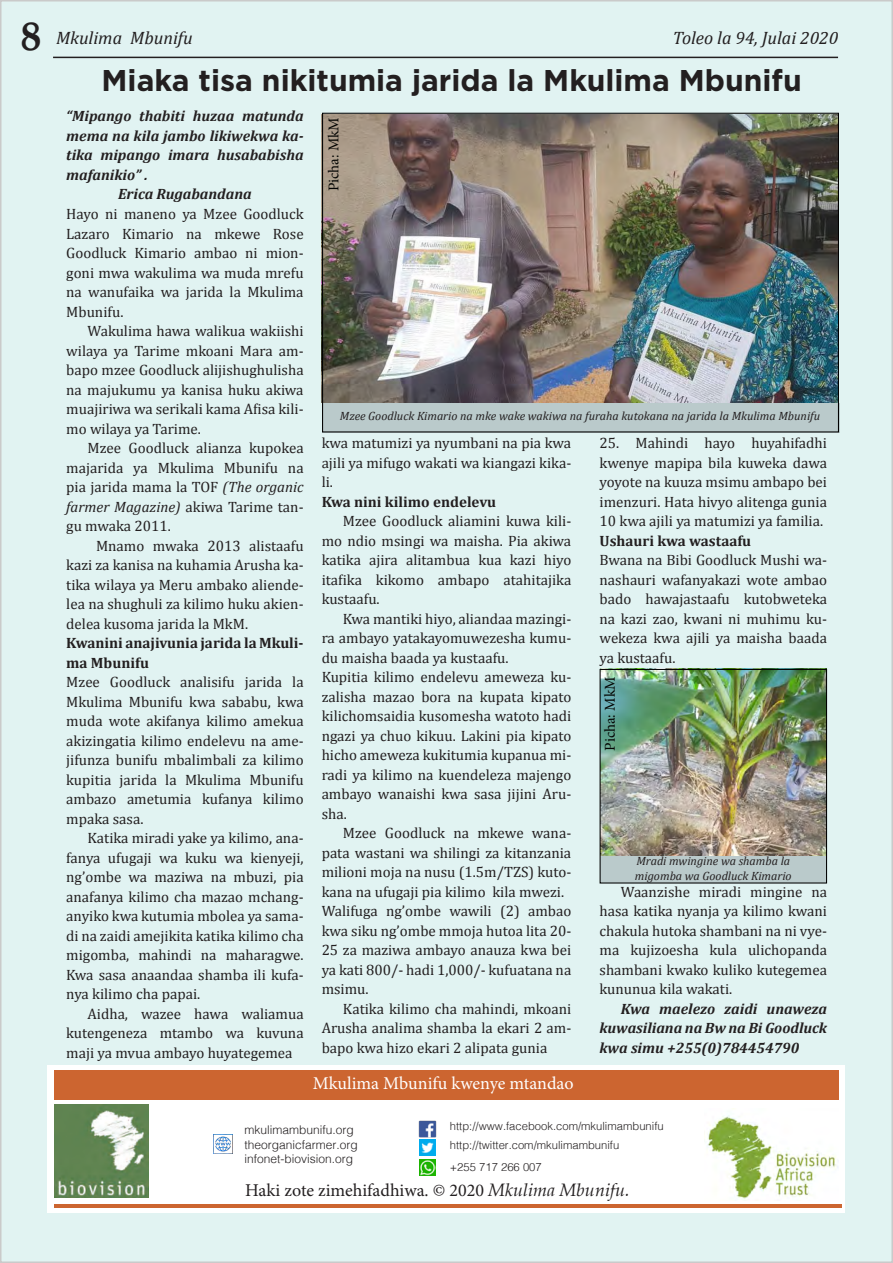
<style>
.page{position:relative;width:893px;height:1263px;background:#e1f3f2}
.page>*{position:absolute;margin:0;border:0;box-sizing:border-box;transform-origin:0 0}
.t1{font:700 42px "Palatino";color:#231f20}
.t2{font:700 30px "Gotham";color:#231f20}
.t3{font:18px "Minion Pro";color:#231f20}
.t4{font:italic 18px "Cambria";color:#231f20}
.t5{font:18px "Minion Pro";color:#fff}
.t6{font:15px/19.5px "Cambria";color:#231f20;text-align:justify}
.t7{font:italic 700 15px/19.5px "Cambria";color:#231f20;text-align:justify}
.t8{font:700 15px/19.5px "Cambria";color:#231f20}
.t9{font:15px "Minion Pro";letter-spacing:-.005em;color:#040503}
.t10{font:italic 12px "Cambria";color:#231f20}
.t11{font:300 12px "Helvetica";color:#231f20}
.t12{font:300 11.25px "Helvetica";color:#231f20}
.s1{font-style:italic}
.s2{font-family:"Palatino";font-style:italic}
</style>
<div class="page">
<div style="left:47px;top:1065px;width:797px;height:147px;background:#fff"></div>
<div style="left:322px;top:403px;width:518px;height:29px;background:#bacacb"></div>
<hr style="left:53px;top:57px;width:785px;height:1px;background:#231f20">
<hr style="left:54px;top:1205px;width:787px;height:3px;background:#cc6530">
<img style="left:54px;top:1104px;width:94px;height:93px">
<img style="left:704px;top:1108px;width:134px;height:91px">
<div style="left:54px;top:1070px;width:785px;height:30px;background:#cc6530"></div>
<img style="left:213px;top:1134px;width:20px;height:19px">
<img style="left:418px;top:1120px;width:19px;height:17px">
<img style="left:419px;top:1140px;width:17px;height:16px">
<img style="left:419px;top:1159px;width:16px;height:16px">
<img style="left:324px;top:115px;width:513px;height:288px">
<div style="left:322px;top:113px;width:517px;height:319px;border:1px solid #000"></div>
<div style="left:600px;top:856px;width:226px;height:27px;background:#bacacb"></div>
<img style="left:602px;top:671px;width:223px;height:184px">
<div style="left:600px;top:669px;width:227px;height:214px;border:1px solid #000"></div>
<p class="t1" style="left:20px;top:0;width:22px">8</p>
<p class="t4" style="left:56px;top:25px;width:138px">Mkulima Mbunifu</p>
<p class="t4" style="left:673px;top:25px;width:167px">Toleo la 94, Julai 2020</p>
<p class="t2" style="left:102px;top:61px;width:702px">Miaka tisa nikitumia jarida la Mkulima Mbunifu</p>
<p class="t7" style="left:66px;top:106px;width:239px">“Mipango thabiti huzaa matunda mema na kila jambo likiwekwa ka&shy;tika mipango imara husababisha mafanikio” .</p>
<p class="t7" style="left:118px;top:184px;width:135px">Erica Rugabandana</p>
<p class="t6" style="left:66px;top:204px;width:239px">Hayo ni maneno ya Mzee Goodluck Lazaro Kimario na mkewe Rose Goodluck Kimario ambao ni mion&shy;goni mwa wakulima wa muda mrefu na wanufaika wa jarida la Mkulima Mbunifu.</p>
<p class="t6" style="left:66px;top:321px;width:239px;text-indent:21px">Wakulima hawa walikua wakiishi wilaya ya Tarime mkoani Mara am&shy;bapo mzee Goodluck alijishughulisha na majukumu ya kanisa huku akiwa muajiriwa wa serikali kama Afisa kili&shy;mo wilaya ya Tarime.</p>
<p class="t6" style="left:66px;top:438px;width:239px;text-indent:21px">Mzee Goodluck alianza kupokea majarida ya Mkulima Mbunifu na pia jarida mama la TOF <span class="s1">(The organic farmer Magazine)</span> akiwa Tarime tan&shy;gu mwaka 2011.</p>
<p class="t6" style="left:66px;top:536px;width:239px;text-indent:30px">Mnamo mwaka 2013 alistaafu kazi za kanisa na kuhamia Arusha ka&shy;tika wilaya ya Meru ambako aliende&shy;lea na shughuli za kilimo huku akien&shy;delea kusoma jarida la MkM.</p>
<p class="t8" style="left:66px;top:633px;width:239px">Kwanini anajivunia jarida la Mkuli&shy;ma Mbunifu</p>
<p class="t6" style="left:66px;top:672px;width:239px">Mzee Goodluck analisifu jarida la Mkulima Mbunifu kwa sababu, kwa muda wote akifanya kilimo amekua akizingatia kilimo endelevu na ame&shy;jifunza bunifu mbalimbali za kilimo kupitia jarida la Mkulima Mbunifu ambazo ametumia kufanya kilimo mpaka sasa.</p>
<p class="t6" style="left:66px;top:828px;width:239px;text-indent:21px">Katika miradi yake ya kilimo, ana&shy;fanya ufugaji wa kuku wa kienyeji, ng’ombe wa maziwa na mbuzi, pia anafanya kilimo cha mazao mchang&shy;anyiko kwa kutumia mbolea ya sama&shy;di na zaidi amejikita katika kilimo cha migomba, mahindi na maharagwe.<br>Kwa sasa anaandaa shamba ili kufa&shy;nya kilimo cha papai.</p>
<p class="t6" style="left:66px;top:1004px;width:239px;text-indent:21px">Aidha, wazee hawa waliamua kutengeneza mtambo wa kuvuna maji ya mvua ambayo huyategemea</p>
<p class="t9" style="left:323px;top:191px;width:76px;rotate:-90deg">Picha: MkM</p>
<p class="t10" style="left:340px;top:407px;width:482px">Mzee Goodluck Kimario na mke wake wakiwa na furaha kutokana na jarida la Mkulima Mbunifu</p>
<p class="t6" style="left:322px;top:433px;width:251px">kwa matumizi ya nyumbani na pia kwa ajili ya mifugo wakati wa kiangazi kika&shy;li.</p>
<p class="t8" style="left:322px;top:491px;width:176px">Kwa nini kilimo endelevu</p>
<p class="t6" style="left:322px;top:511px;width:251px;text-indent:21px">Mzee Goodluck aliamini kuwa kili&shy;mo ndio msingi wa maisha. Pia akiwa katika ajira alitambua kua kazi hiyo itafika kikomo ambapo atahitajika kustaafu.</p>
<p class="t6" style="left:322px;top:609px;width:251px;text-indent:21px">Kwa mantiki hiyo, aliandaa mazingi&shy;ra ambayo yatakayomuwezesha kumu&shy;du maisha baada ya kustaafu.</p>
<p class="t6" style="left:322px;top:667px;width:251px">Kupitia kilimo endelevu ameweza ku&shy;zalisha mazao bora na kupata kipato kilichomsaidia kusomesha watoto hadi ngazi ya chuo kikuu. Lakini pia kipato hicho ameweza kukitumia kupanua mi&shy;radi ya kilimo na kuendeleza majengo ambayo wanaishi kwa sasa jijini Aru&shy;sha.</p>
<p class="t6" style="left:322px;top:823px;width:251px;text-indent:21px">Mzee Goodluck na mkewe wana&shy;pata wastani wa shilingi za kitanzania milioni moja na nusu (1.5m/TZS) kuto&shy;kana na ufugaji pia kilimo kila mwezi.</p>
<p class="t6" style="left:322px;top:901px;width:251px">Walifuga ng’ombe wawili (2) ambao kwa siku ng’ombe mmoja hutoa lita 20- 25 za maziwa ambayo anauza kwa bei ya kati 800/- hadi 1,000/- kufuatana na msimu.</p>
<p class="t6" style="left:322px;top:999px;width:251px;text-indent:21px">Katika kilimo cha mahindi, mkoani Arusha analima shamba la ekari 2 am&shy;bapo kwa hizo ekari 2 alipata gunia</p>
<p class="t5" style="left:313px;top:1071px;width:262px">Mkulima Mbunifu kwenye mtandao</p>
<p class="t6" style="left:600px;top:433px;width:229px">25. Mahindi hayo huyahifadhi kwenye mapipa bila kuweka dawa yoyote na kuuza msimu ambapo bei imenzuri. Hata hivyo alitenga gunia 10 kwa ajili ya matumizi ya familia.</p>
<p class="t8" style="left:600px;top:530px;width:153px">Ushauri kwa wastaafu</p>
<p class="t6" style="left:600px;top:550px;width:229px">Bwana na Bibi Goodluck Mushi wa&shy;nashauri wafanyakazi wote ambao bado hawajastaafu kutobweteka na kazi zao, kwani ni muhimu ku&shy;wekeza kwa ajili ya maisha baada ya kustaafu.</p>
<p class="t9" style="left:600px;top:751px;width:76px;rotate:-90deg">Picha: MkM</p>
<p class="t10" style="left:636px;top:853px;width:155px">Mradi mwingine wa shamba la</p>
<p class="t10" style="left:635px;top:867px;width:158px">migomba wa Goodluck Kimario</p>
<p class="t6" style="left:600px;top:882px;width:229px;text-indent:21px">Waanzishe miradi mingine na hasa katika nyanja ya kilimo kwani chakula hutoka shambani na ni vye&shy;ma kujizoesha kula ulichopanda shambani kwako kuliko kutegemea kununua kila wakati.</p>
<p class="t7" style="left:600px;top:998px;width:229px;text-indent:21px">Kwa maelezo zaidi unaweza kuwasiliana na Bw na Bi Goodluck kwa simu +255(0)784454790</p>
<p class="t11" style="left:244px;top:1120px;width:111px">mkulimambunifu.org</p>
<p class="t11" style="left:244px;top:1134px;width:115px">theorganicfarmer.org</p>
<p class="t11" style="left:244px;top:1149px;width:110px">infonet-biovision.org</p>
<p class="t12" style="left:450px;top:1117px;width:215px">http://www.facebook.com/mkulimambunifu</p>
<p class="t12" style="left:450px;top:1136px;width:171px">http://twitter.com/mkulimambunifu</p>
<p class="t12" style="left:450px;top:1157px;width:93px">+255 717 266 007</p>
<p class="t3" style="left:245px;top:1178px;width:386px">Haki zote zimehifadhiwa. © 2020 <span class="s2">Mkulima Mbunifu.</span></p>
</div>
